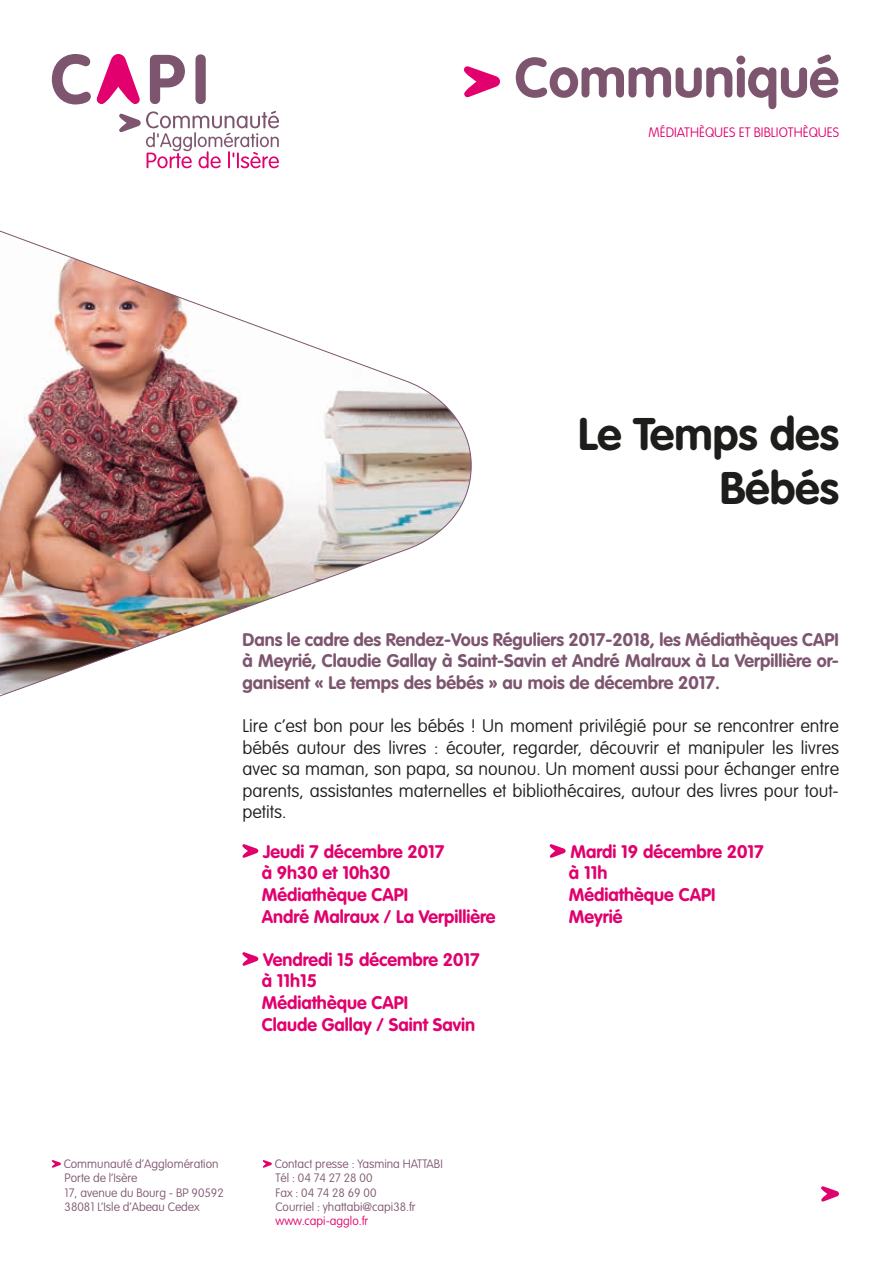
<style>
.page{position:relative;width:893px;height:1263px;background:#fff}
.page>*{position:absolute;margin:0;border:0;box-sizing:border-box;transform-origin:0 0}
.t1{font:700 55.2px "VAG Rounded";color:#7e556f}
.t2{font:700 45px/54px "VAG Rounded";color:#1d1d1b;text-align:right}
.t3{font:100 18px/21.6px "VAG Rounded";color:#1d1d1b;text-align:justify}
.t4{font:700 18px/21.6px "VAG Rounded";color:#e1006d}
.t5{font:700 18px/21.6px "VAG Rounded";color:#7e556f;text-align:justify}
.t6{font:100 13.5px "VAG Rounded";color:#e1006d}
.t7{font:100 12px/14.4px "VAG Rounded";color:#7e556f}
.s1{color:#e1006d}
</style>
<div class="page">
<svg style="left:464px;top:66px;width:36px;height:31px"></svg>
<svg style="left:52px;top:54px;width:39px;height:50px"></svg>
<svg style="left:97px;top:54px;width:43px;height:50px"></svg>
<svg style="left:150px;top:55px;width:35px;height:49px"></svg>
<div style="left:195px;top:54px;width:11px;height:50px;background:#7e556f;border-radius:5px"></div>
<svg style="left:119px;top:111px;width:160px;height:57px"></svg>
<img style="left:0;top:230px;width:472px;height:467px">
<svg style="left:242px;top:844px;width:16px;height:14px"></svg>
<svg style="left:242px;top:952px;width:16px;height:14px"></svg>
<svg style="left:550px;top:844px;width:16px;height:14px"></svg>
<svg style="left:52px;top:1160px;width:9px;height:8px"></svg>
<svg style="left:263px;top:1160px;width:9px;height:8px"></svg>
<svg style="left:821px;top:1186px;width:18px;height:15px"></svg>
<p class="t1" style="left:515px;top:45px;width:326px">Communiqué</p>
<p class="t6" style="left:648px;top:124px;width:192px">MÉDIATHÈQUES ET BIBLIOTHÈQUES</p>
<p class="t2" style="left:578px;top:407px;width:262px">Le Temps des<br>Bébés</p>
<p class="t5" style="left:242px;top:628px;width:598px">Dans le cadre des Rendez-Vous Réguliers 2017-2018, les Médiathèques CAPI à Meyrié, Claudie Gallay à Saint-Savin et André Malraux à La Verpillière or&shy;ganisent « Le temps des bébés » au mois de décembre 2017.</p>
<p class="t3" style="left:242px;top:715px;width:598px">Lire c’est bon pour les bébés ! Un moment privilégié pour se rencontrer entre bébés autour des livres : écouter, regarder, découvrir et manipuler les livres avec sa maman, son papa, sa nounou. Un moment aussi pour échanger entre parents, assistantes maternelles et bibliothécaires, autour des livres pour tout&shy;petits.</p>
<p class="t4" style="left:262px;top:840px;width:235px">Jeudi 7 décembre 2017<br>à 9h30 et 10h30<br>Médiathèque CAPI<br>André Malraux / La Verpillière</p>
<p class="t4" style="left:262px;top:948px;width:220px">Vendredi 15 décembre 2017 à 11h15<br>Médiathèque CAPI<br>Claude Gallay / Saint Savin</p>
<p class="t7" style="left:64px;top:1156px;width:162px">Communauté d’Agglomération<br>Porte de l’Isère<br>17, avenue du Bourg - BP 90592<br>38081 L’Isle d’Abeau Cedex</p>
<p class="t7" style="left:275px;top:1156px;width:170px">Contact presse : Yasmina HATTABI<br>Tél : 04 74 27 28 00<br>Fax : 04 74 28 69 00<br>Courriel : yhattabi@capi38.fr <span class="s1">www.capi-agglo.fr</span></p>
<p class="t4" style="left:569px;top:840px;width:196px">Mardi 19 décembre 2017 à 11h<br>Médiathèque CAPI<br>Meyrié</p>
</div>
